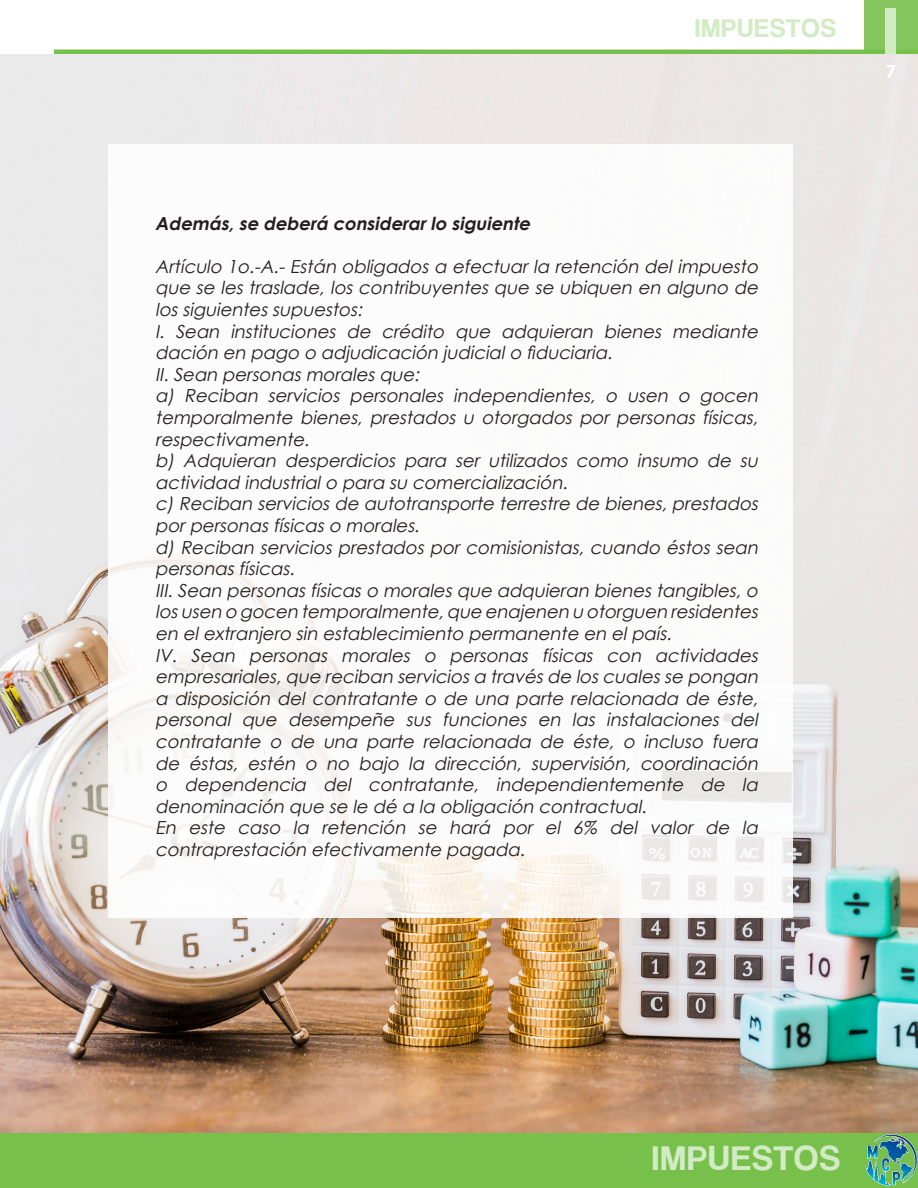
<style>
.page{position:relative;width:918px;height:1188px;background:#fff}
.page>*{position:absolute;margin:0;border:0;box-sizing:border-box;transform-origin:0 0}
.t1{font:75px "Coolvetica Rg";color:#d3ebc5}
.t2{font:36px "Coolvetica Rg";letter-spacing:.05em;color:#d3ebc5}
.t3{font:27px "Coolvetica Rg";letter-spacing:.05em;color:#d3ebc5}
.t4{font:italic 18px/21.6px "Century Gothic";color:#231f20}
.t5{font:italic 700 18px "Century Gothic";color:#231f20}
.t6{font:700 18px "Century Gothic";color:#fff}
</style>
<div class="page">
<div style="left:0;top:1134px;width:918px;height:54px;background:#77c04b"></div>
<hr style="left:54px;top:50px;width:864px;height:4px;background:#77c04b">
<div style="left:864px;top:0;width:54px;height:50px;background:#84c65d"></div>
<img style="left:865px;top:1134px;width:53px;height:53px">
<img style="left:0;top:54px;width:918px;height:1078px">
<div style="left:109px;top:145px;width:684px;height:773px;background:#fff"></div>
<h3 class="t3" style="left:695px;top:12px;width:142px">IMPUESTOS</h3>
<h1 class="t1" style="left:884px;top:-11px;width:16px">I</h1>
<p class="t6" style="left:886px;top:58px;width:12px">7</p>
<p class="t5" style="left:155px;top:209px;width:381px">Además,se deberá considerarlo siguiente</p>
<p class="t4" style="left:155px;top:255px;width:608px;text-align:justify">Artículo 1o.-A.- Están obligados a efectuar la retención del impuesto que se les traslade, los contribuyentes que se ubiquen en alguno de lossiguientessupuestos:</p>
<p class="t4" style="left:155px;top:320px;width:608px">I. Sean instituciones de crédito que adquieran bienes mediante dación en pago o adjudicación judicialo fiduciaria.</p>
<p class="t4" style="left:155px;top:363px;width:270px">II.Sean personasmoralesque:</p>
<p class="t4" style="left:155px;top:385px;width:608px;text-align:justify">a) Reciban servicios personales independientes, o usen o gocen temporalmente bienes, prestados u otorgados por personas físicas, respectivamente.</p>
<p class="t4" style="left:155px;top:450px;width:608px">b) Adquieran desperdicios para ser utilizados como insumo de su actividad industrialo para su comercialización.</p>
<p class="t4" style="left:155px;top:493px;width:608px">c)Reciban serviciosde autotransporte terrestre de bienes,prestados porpersonasfísicaso morales.</p>
<p class="t4" style="left:155px;top:536px;width:608px">d) Reciban servicios prestados por comisionistas, cuando éstos sean personasfísicas.</p>
<p class="t4" style="left:155px;top:579px;width:608px;text-align:justify">III.Sean personasfísicaso moralesque adquieran bienestangibles,o losusen o gocen temporalmente,que enajenen u otorguen residentes en elextranjero sin establecimiento permanente en elpaís.</p>
<p class="t4" style="left:155px;top:644px;width:608px;text-align:justify">IV. Sean personas morales o personas físicas con actividades empresariales,que reciban serviciosa travésde loscualesse pongan a disposición del contratante o de una parte relacionada de éste, personal que desempeñe sus funciones en las instalaciones del contratante o de una parte relacionada de éste, o incluso fuera de éstas, estén o no bajo la dirección, supervisión, coordinación o dependencia del contratante, independientemente de la denominación que se le dé a la obligación contractual.</p>
<p class="t4" style="left:155px;top:817px;width:608px">En este caso la retención se hará por el 6% del valor de la contraprestación efectivamente pagada.</p>
<h2 class="t2" style="left:652px;top:1137px;width:189px">IMPUESTOS</h2>
</div>
